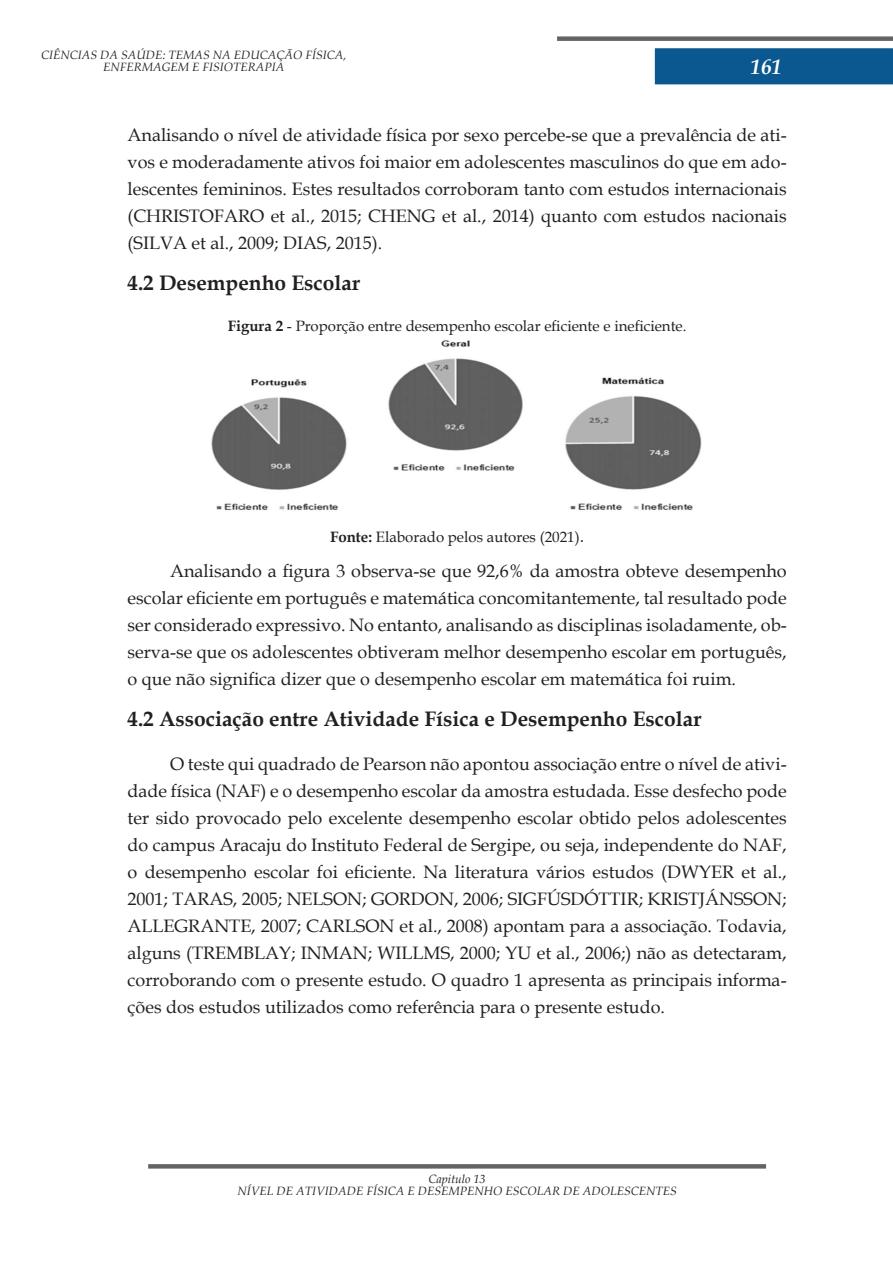
<style>
.page{position:relative;width:893px;height:1263px;background:#fff}
.page>*{position:absolute;margin:0;border:0;box-sizing:border-box;transform-origin:0 0}
.Subtitulo_2{font:700 21px "Book Antiqua";color:#231f20}
.t1{font:italic 700 21px "Book Antiqua";color:#fff}
.Texto{font:18px/27px "Book Antiqua";color:#231f20;text-align:justify}
.Cabeçalho-tabela{font:15px "Book Antiqua";color:#231f20}
.rodape{font:italic 12px/12px "Book Antiqua";color:#231f20;text-align:center}
.s1{font-weight:700}
.s2{font-family:"Times New Roman";font-size:18px}
</style>
<div class="page">
<svg style="left:148px;top:1164px;width:618px;height:4px;background:#686869"></svg>
<div style="left:655px;top:48px;width:238px;height:36px;background:#0b578f;border:2px solid #0b578f"></div>
<div style="left:557px;top:36px;width:336px;height:5px;background:#646465"></div>
<img style="left:211px;top:340px;width:491px;height:171px">
<p class="rodape" style="left:41px;top:48px;width:307px">CIÊNCIAS DA SAÚDE: TEMAS NA EDUCAÇÃO FÍSICA,<br>ENFERMAGEM E FISIOTERAPIA</p>
<p class="t1" style="left:751px;top:53px;width:33px">161</p>
<p class="Texto" style="left:128px;top:121px;width:661px">Analisando o nível de atividade física por sexo percebe-se que a prevalência de ati&shy;vos e moderadamente ativos foi maior em adolescentes masculinos do que em ado&shy;lescentes femininos. Estes resultados corroboram tanto com estudos internacionais (CHRISTOFARO et al., 2015; CHENG et al., 2014) quanto com estudos nacionais (SILVA et al., 2009; DIAS, 2015).</p>
<p class="Subtitulo_2" style="left:128px;top:268px;width:234px">4.2 Desempenho Escolar</p>
<p class="Cabeçalho-tabela" style="left:228px;top:315px;width:460px"><span class="s1">Figura 2</span> - Proporção entre desempenho escolar eficiente e ineficiente.</p>
<p class="Cabeçalho-tabela" style="left:330px;top:526px;width:256px"><span class="s1">Fonte:</span> Elaborado pelos autores (2021)<span class="s2">.</span></p>
<p class="Texto" style="left:128px;top:557px;width:661px;text-indent:43px">Analisando a figura 3 observa-se que 92,6% da amostra obteve desempenho escolar eficiente em português e matemática concomitantemente, tal resultado pode ser considerado expressivo. No entanto, analisando as disciplinas isoladamente, ob&shy;serva-se que os adolescentes obtiveram melhor desempenho escolar em português, o que não significa dizer que o desempenho escolar em matemática foi ruim.</p>
<p class="Subtitulo_2" style="left:128px;top:705px;width:575px">4.2 Associação entre Atividade Física e Desempenho Escolar</p>
<p class="Texto" style="left:128px;top:750px;width:661px;text-indent:43px">O teste qui quadrado de Pearson não apontou associação entre o nível de ativi&shy;dade física (NAF) e o desempenho escolar da amostra estudada. Esse desfecho pode ter sido provocado pelo excelente desempenho escolar obtido pelos adolescentes do campus Aracaju do Instituto Federal de Sergipe, ou seja, independente do NAF, o desempenho escolar foi eficiente. Na literatura vários estudos (DWYER et al., 2001; TARAS, 2005; NELSON; GORDON, 2006; SIGFÚSDÓTTIR; KRISTJÁNSSON; ALLEGRANTE, 2007; CARLSON et al., 2008) apontam para a associação. Todavia, alguns (TREMBLAY; INMAN; WILLMS, 2000; YU et al., 2006;) não as detectaram, corroborando com o presente estudo. O quadro 1 apresenta as principais informa&shy;ções dos estudos utilizados como referência para o presente estudo.</p>
<p class="rodape" style="left:429px;top:1173px;width:58px">Capitulo 13</p>
<p class="rodape" style="left:237px;top:1185px;width:441px">NÍVEL DE ATIVIDADE FÍSICA E DESEMPENHO ESCOLAR DE ADOLESCENTES</p>
</div>
